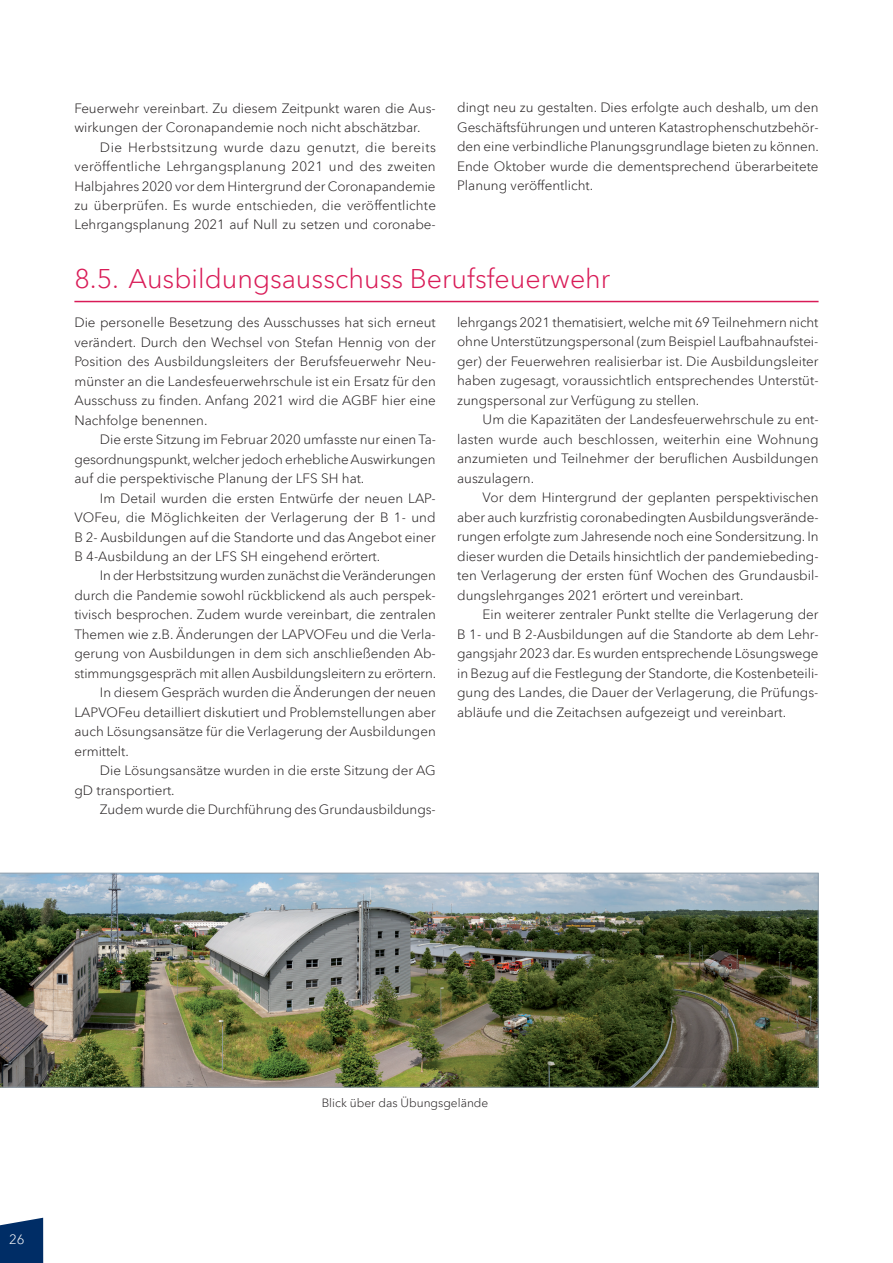
<style>
.page{position:relative;width:893px;height:1263px;background:#fff}
.page>*{position:absolute;margin:0;border:0;box-sizing:border-box;transform-origin:0 0}
.t1{font:300 27px "Avenir Next LT Pro";color:#d91b57}
.t2{font:300 13.5px/19.5px "Avenir Next LT Pro";color:#231f20;text-align:justify}
.t3{font:300 13.5px "Avenir Next LT Pro";color:#fff}
.t4{font:300 12px "Avenir Next LT Pro";color:#231f20}
</style>
<div class="page">
<svg style="left:0;top:1218px;width:43px;height:45px"></svg>
<hr style="left:74px;top:301px;width:745px;height:1px;background:#d91b57">
<img style="left:0;top:873px;width:819px;height:214px">
<p class="t2" style="left:74px;top:98px;width:363px">Feuerwehr vereinbart. Zu diesem Zeitpunkt waren die Aus&shy;wirkungen der Coronapandemie noch nicht abschätzbar.</p>
<p class="t2" style="left:74px;top:137px;width:363px;text-indent:26px">Die Herbstsitzung wurde dazu genutzt, die bereits veröffentliche Lehrgangsplanung 2021 und des zweiten Halbjahres 2020 vor dem Hintergrund der Coronapandemie zu überprüfen. Es wurde entschieden, die veröffentlichte Lehrgangsplanung 2021 auf Null zu setzen und coronabe-</p>
<p class="t2" style="left:457px;top:98px;width:363px">dingt neu zu gestalten. Dies erfolgte auch deshalb, um den Geschäftsführungen und unteren Katastrophenschutzbehör&shy;den eine verbindliche Planungsgrundlage bieten zu können.<br>Ende Oktober wurde die dementsprechend überarbeitete Planung veröffentlicht.</p>
<h1 class="t1" style="left:74px;top:262px;width:537px">8.5. Ausbildungsausschuss Berufsfeuerwehr</h1>
<p class="t2" style="left:74px;top:313px;width:363px">Die personelle Besetzung des Ausschusses hat sich erneut verändert. Durch den Wechsel von Stefan Hennig von der Position des Ausbildungsleiters der Berufsfeuerwehr Neu&shy;münster an die Landesfeuerwehrschule ist ein Ersatz für den Ausschuss zu finden. Anfang 2021 wird die AGBF hier eine Nachfolge benennen.</p>
<p class="t2" style="left:74px;top:430px;width:363px;text-indent:26px">Die erste Sitzung im Februar 2020 umfasste nur einen Ta&shy;gesordnungspunkt, welcher jedoch erhebliche Auswirkungen auf die perspektivische Planung der LFS SH hat.</p>
<p class="t2" style="left:74px;top:488px;width:363px;text-indent:26px">Im Detail wurden die ersten Entwürfe der neuen LAP-VOFeu, die Möglichkeiten der Verlagerung der B 1- und B 2- Ausbildungen auf die Standorte und das Angebot einer B 4-Ausbildung an der LFS SH eingehend erörtert.</p>
<p class="t2" style="left:100px;top:566px;width:337px">In der Herbstsitzung wurden zunächst die Veränderungen</p>
<p class="t2" style="left:74px;top:585px;width:363px">durch die Pandemie sowohl rückblickend als auch perspek-</p>
<p class="t2" style="left:74px;top:605px;width:363px">tivisch besprochen. Zudem wurde vereinbart, die zentralen</p>
<p class="t2" style="left:74px;top:624px;width:363px">Themen wie z.B. Änderungen der LAPVOFeu und die Verla-</p>
<p class="t2" style="left:74px;top:644px;width:363px">gerung von Ausbildungen in dem sich anschließenden Ab-</p>
<p class="t2" style="left:74px;top:663px;width:363px">stimmungsgespräch mit allen Ausbildungsleitern zu erörtern.</p>
<p class="t2" style="left:100px;top:683px;width:337px">In diesem Gespräch wurden die Änderungen der neuen</p>
<p class="t2" style="left:74px;top:702px;width:363px">LAPVOFeu detailliert diskutiert und Problemstellungen aber</p>
<p class="t2" style="left:74px;top:722px;width:363px">auch Lösungsansätze für die Verlagerung der Ausbildungen</p>
<p class="t2" style="left:74px;top:741px;width:56px">ermittelt.</p>
<p class="t2" style="left:100px;top:761px;width:337px">Die Lösungsansätze wurden in die erste Sitzung der AG</p>
<p class="t2" style="left:74px;top:780px;width:102px">gD transportiert.</p>
<p class="t2" style="left:100px;top:800px;width:337px">Zudem wurde die Durchführung des Grundausbildungs-</p>
<p class="t2" style="left:457px;top:312px;width:363px">lehrgangs 2021 thematisiert, welche mit 69 Teilnehmern nicht ohne Unterstützungspersonal (zum Beispiel Laufbahnaufstei&shy;ger) der Feuerwehren realisierbar ist. Die Ausbildungsleiter haben zugesagt, voraussichtlich entsprechendes Unterstüt&shy;zungspersonal zur Verfügung zu stellen.</p>
<p class="t2" style="left:457px;top:410px;width:363px;text-indent:26px">Um die Kapazitäten der Landesfeuerwehrschule zu ent&shy;lasten wurde auch beschlossen, weiterhin eine Wohnung anzumieten und Teilnehmer der beruflichen Ausbildungen auszulagern.</p>
<p class="t2" style="left:457px;top:488px;width:363px;text-indent:26px">Vor dem Hintergrund der geplanten perspektivischen aber auch kurzfristig coronabedingten Ausbildungsverände&shy;rungen erfolgte zum Jahresende noch eine Sondersitzung. In dieser wurden die Details hinsichtlich der pandemiebeding&shy;ten Verlagerung der ersten fünf Wochen des Grundausbil&shy;dungslehrganges 2021 erörtert und vereinbart.</p>
<p class="t2" style="left:457px;top:605px;width:363px;text-indent:26px">Ein weiterer zentraler Punkt stellte die Verlagerung der B 1- und B 2-Ausbildungen auf die Standorte ab dem Lehr&shy;gangsjahr 2023 dar. Es wurden entsprechende Lösungswege in Bezug auf die Festlegung der Standorte, die Kostenbeteili&shy;gung des Landes, die Dauer der Verlagerung, die Prüfungs&shy;abläufe und die Zeitachsen aufgezeigt und vereinbart.</p>
<p class="t3" style="left:9px;top:1231px;width:17px">26</p>
<p class="t4" style="left:322px;top:1096px;width:168px">Blick über das Übungsgelände</p>
</div>
